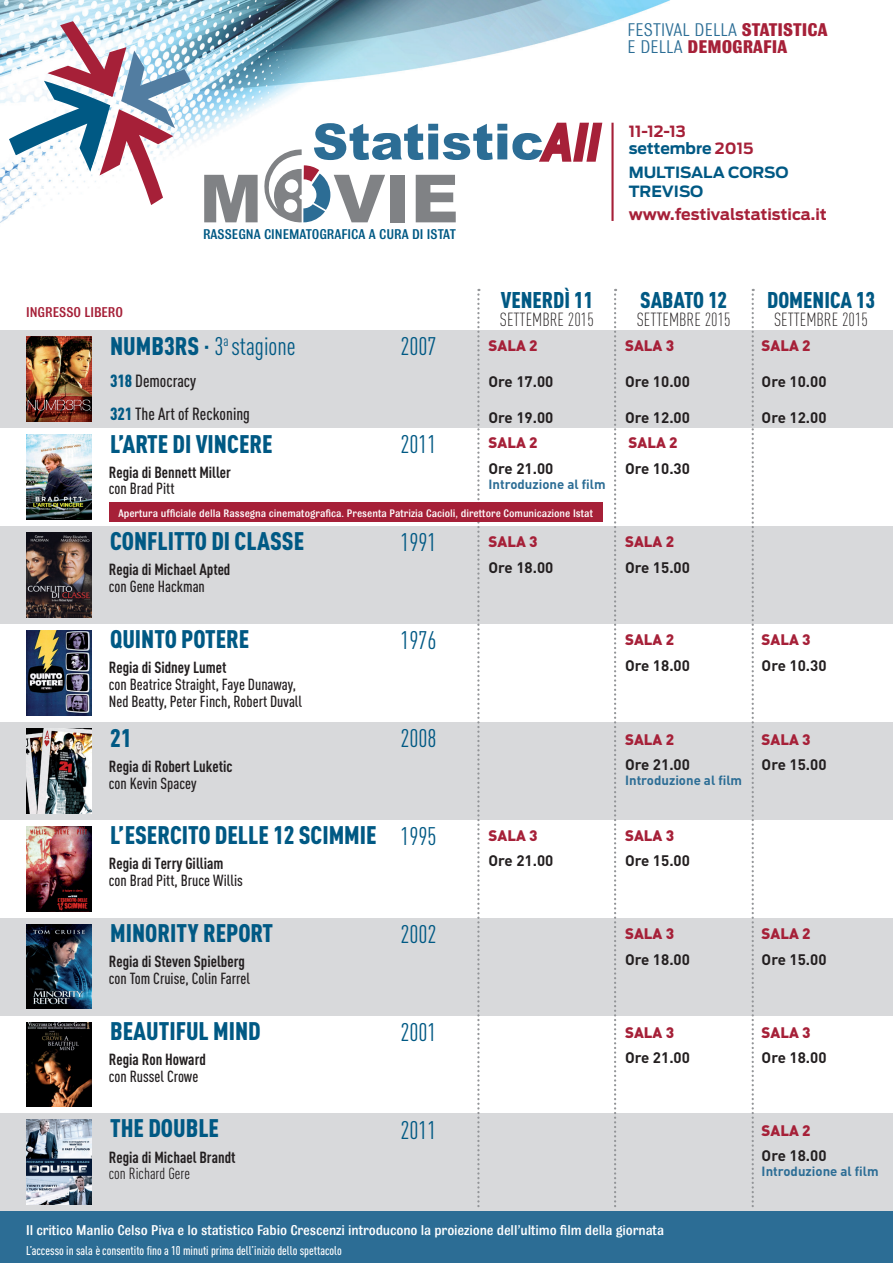
<style>
.page{position:relative;width:893px;height:1263px;background:#fff}
.page>*{position:absolute;margin:0;border:0;box-sizing:border-box;transform-origin:0 0}
.t1{font:900 25.2px "DIN Cond";color:#005984}
.t2{font:25.2px "DIN Cond";color:#005984}
.t3{font:900 22.5px "DIN Cond";color:#005984}
.t4{font:700 19.5px/17.1px "Bulldog";color:#a62038}
.t5{font:300 18.75px "DIN Cond";color:#231f20}
.t6{font:500 17.4px/33.5px "DIN Cond";color:#231f20}
.t7{font:500 15.9px/16.8px "DIN Cond";color:#231f20}
.t8{font:700 15.9px "DIN Cond";color:#231f20}
.t9{font:15.9px "DIN Cond";color:#231f20}
.t10{font:700 15.3px/17.2px "Ford Antenna";color:#a62038}
.t11{font:700 15.3px/18.9px "Ford Antenna";color:#005984}
.t12{font:700 15.15px "DIN";color:#231f20}
.t13{font:900 15.15px "DIN";color:#a62038}
.t14{font:500 15px "Bulldog";letter-spacing:-.01em;color:#fff}
.t15{font:500 15px "Bulldog";letter-spacing:-.005em;color:#005984}
.t16{font:500 15px "Bulldog";letter-spacing:-.005em;color:#a62038}
.t17{font:700 13.2px "DIN";color:#2c6d95}
.t18{font:500 12.6px "DIN Cond";color:#fff}
.t19{font:500 11.55px "Bulldog";color:#fff}
.s1{font-weight:400;color:#2b6d95}
.s2{color:#005984}
.s3{font-weight:900}
.s4{font-weight:900;color:#005984}
</style>
<div class="page">
<div style="left:0;top:330px;width:893px;height:98px;background:#d8d9db"></div>
<div style="left:0;top:526px;width:893px;height:98px;background:#d8d9db"></div>
<div style="left:0;top:722px;width:893px;height:98px;background:#d8d9db"></div>
<div style="left:0;top:918px;width:893px;height:98px;background:#d8d9db"></div>
<div style="left:0;top:1113px;width:893px;height:98px;background:#d8d9db"></div>
<img style="left:26px;top:630px;width:65px;height:85px">
<img style="left:26px;top:336px;width:65px;height:85px">
<img style="left:26px;top:532px;width:65px;height:85px">
<img style="left:26px;top:826px;width:65px;height:85px">
<img style="left:26px;top:1022px;width:65px;height:85px">
<img style="left:26px;top:434px;width:65px;height:85px">
<img style="left:26px;top:1120px;width:65px;height:85px">
<img style="left:26px;top:728px;width:65px;height:85px">
<img style="left:27px;top:924px;width:64px;height:85px">
<svg style="left:752px;top:289px;width:2px;height:918px"></svg>
<svg style="left:614px;top:289px;width:2px;height:918px"></svg>
<svg style="left:477px;top:289px;width:3px;height:919px"></svg>
<img style="left:0;top:0;width:670px;height:223px">
<svg style="left:9px;top:21px;width:182px;height:184px"></svg>
<hr style="left:611px;top:123px;width:3px;height:98px;background:#a62038">
<div style="left:109px;top:502px;width:494px;height:19px;background:#a62038"></div>
<svg style="left:204px;top:119px;width:400px;height:104px"></svg>
<div style="left:0;top:1211px;width:893px;height:52px;background:#2c6d95"></div>
<p class="t4" style="left:628px;top:20px;width:201px"><span class="s1">FESTIVAL DELLA</span> STATISTICA<br><span class="s1">E DELLA</span> DEMOGRAFIA</p>
<p class="t10" style="left:629px;top:121px;width:126px">11-12-13 <span class="s2">settembre</span> 2015</p>
<p class="t11" style="left:629px;top:161px;width:161px">MULTISALA CORSO<br>TREVISO</p>
<p class="t10" style="left:629px;top:204px;width:200px">www.festivalstatistica.it</p>
<p class="t15" style="left:203px;top:227px;width:254px">rassegna ci nematografica a cura di istat</p>
<p class="t16" style="left:26px;top:304px;width:35px">INGRESSO</p>
<p class="t16" style="left:85px;top:304px;width:39px">LIBERO</p>
<h2 class="t3" style="left:501px;top:286px;width:94px">VENERDÌ 11</h2>
<p class="t5" style="left:500px;top:308px;width:95px">SETTEMBRE 2015</p>
<h2 class="t3" style="left:640px;top:286px;width:12px">SABATO</h2>
<h2 class="t3" style="left:708px;top:286px;width:21px">12</h2>
<p class="t5" style="left:637px;top:308px;width:95px">SETTEMBRE 2015</p>
<h2 class="t3" style="left:767px;top:286px;width:109px">DOMENICA 13</h2>
<p class="t5" style="left:774px;top:308px;width:95px">SETTEMBRE 2015</p>
<h1 class="t2" style="left:110px;top:331px;width:187px"><span class="s3">NUMB3RS</span> · 3<sup>a</sup> stagione</h1>
<p class="t6" style="left:110px;top:363px;width:141px"><span class="s4">318</span> Democracy<br><span class="s4">321</span> The Art of Reckoning</p>
<h1 class="t1" style="left:110px;top:428px;width:164px">L’ARTE DI VINCERE</h1>
<p class="t8" style="left:109px;top:462px;width:124px">Regia di Bennett Miller</p>
<p class="t7" style="left:109px;top:480px;width:67px">con Brad Pitt</p>
<h1 class="t1" style="left:110px;top:525px;width:195px">CONFLITTO DI CLASSE</h1>
<p class="t8" style="left:109px;top:560px;width:123px">Regia di Michael Apted</p>
<p class="t7" style="left:109px;top:578px;width:98px">con Gene Hackman</p>
<h1 class="t1" style="left:110px;top:623px;width:141px">QUINTO POTERE</h1>
<p class="t8" style="left:109px;top:658px;width:119px">Regia di Sidney Lumet</p>
<p class="t7" style="left:109px;top:676px;width:195px">con Beatrice Straight, Faye Dunaway,<br>Ned Beatty, Peter Finch, Robert Duvall</p>
<h1 class="t1" style="left:110px;top:722px;width:23px">21</h1>
<p class="t8" style="left:109px;top:756px;width:125px">Regia di Robert Luketic</p>
<p class="t7" style="left:109px;top:774px;width:89px">con Kevin Spacey</p>
<h1 class="t1" style="left:110px;top:819px;width:268px">L’ESERCITO DELLE 12 SCIMMIE</h1>
<p class="t8" style="left:109px;top:854px;width:116px">Regia di Terry Gilliam</p>
<p class="t7" style="left:109px;top:872px;width:136px">con Brad Pitt, Bruce Willis</p>
<h1 class="t1" style="left:110px;top:917px;width:164px">MINORITY REPORT</h1>
<p class="t8" style="left:109px;top:952px;width:138px">Regia di Steven Spielberg</p>
<p class="t7" style="left:109px;top:969px;width:143px">con Tom Cruise, Colin Farrel</p>
<h1 class="t1" style="left:110px;top:1015px;width:152px">BEAUTIFUL MIND</h1>
<p class="t8" style="left:109px;top:1050px;width:99px">Regia Ron Howard</p>
<p class="t7" style="left:109px;top:1067px;width:91px">con Russel Crowe</p>
<h1 class="t1" style="left:110px;top:1112px;width:110px">THE DOUBLE</h1>
<p class="t8" style="left:109px;top:1147px;width:128px">Regia di Michael Brandt</p>
<p class="t9" style="left:109px;top:1164px;width:83px">con Richard Gere</p>
<h1 class="t2" style="left:400px;top:331px;width:38px">2007</h1>
<p class="t13" style="left:489px;top:335px;width:51px">SALA 2</p>
<p class="t12" style="left:489px;top:372px;width:66px">Ore 17.00</p>
<p class="t12" style="left:489px;top:408px;width:66px">Ore 19.00</p>
<h1 class="t2" style="left:400px;top:429px;width:38px">2011</h1>
<p class="t13" style="left:489px;top:433px;width:51px">SALA 2</p>
<p class="t12" style="left:489px;top:459px;width:66px">Ore 21.00</p>
<p class="t17" style="left:489px;top:476px;width:119px">Introduzione al film</p>
<p class="t19" style="left:118px;top:507px;width:476px">Apertura ufficiale della Rassegna cinematografica. Presenta Patrizia Cacioli, direttore Comunicazione Istat</p>
<h1 class="t2" style="left:400px;top:527px;width:38px">1991</h1>
<p class="t13" style="left:489px;top:531px;width:51px">SALA 3</p>
<p class="t12" style="left:489px;top:557px;width:66px">Ore 18.00</p>
<h1 class="t2" style="left:400px;top:625px;width:38px">1976</h1>
<h1 class="t2" style="left:400px;top:723px;width:38px">2008</h1>
<h1 class="t2" style="left:400px;top:821px;width:38px">1995</h1>
<p class="t13" style="left:489px;top:825px;width:51px">SALA 3</p>
<p class="t12" style="left:489px;top:851px;width:66px">Ore 21.00</p>
<h1 class="t2" style="left:400px;top:919px;width:38px">2002</h1>
<h1 class="t2" style="left:400px;top:1017px;width:38px">2001</h1>
<h1 class="t2" style="left:400px;top:1115px;width:38px">2011</h1>
<p class="t13" style="left:625px;top:335px;width:51px">SALA 3</p>
<p class="t12" style="left:625px;top:372px;width:66px">Ore 10.00</p>
<p class="t12" style="left:625px;top:408px;width:66px">Ore 12.00</p>
<p class="t13" style="left:629px;top:433px;width:51px">SALA 2</p>
<p class="t12" style="left:625px;top:459px;width:66px">Ore 10.30</p>
<p class="t13" style="left:625px;top:531px;width:51px">SALA 2</p>
<p class="t12" style="left:625px;top:557px;width:66px">Ore 15.00</p>
<p class="t13" style="left:625px;top:630px;width:51px">SALA 2</p>
<p class="t12" style="left:625px;top:656px;width:66px">Ore 18.00</p>
<p class="t13" style="left:762px;top:335px;width:51px">SALA 2</p>
<p class="t12" style="left:762px;top:372px;width:66px">Ore 10.00</p>
<p class="t12" style="left:762px;top:408px;width:66px">Ore 12.00</p>
<p class="t13" style="left:762px;top:630px;width:51px">SALA 3</p>
<p class="t12" style="left:762px;top:656px;width:66px">Ore 10.30</p>
<p class="t13" style="left:625px;top:729px;width:51px">SALA 2</p>
<p class="t12" style="left:625px;top:755px;width:66px">Ore 21.00</p>
<p class="t17" style="left:625px;top:772px;width:119px">Introduzione al film</p>
<p class="t13" style="left:625px;top:825px;width:51px">SALA 3</p>
<p class="t12" style="left:625px;top:851px;width:66px">Ore 15.00</p>
<p class="t13" style="left:762px;top:729px;width:51px">SALA 3</p>
<p class="t12" style="left:762px;top:755px;width:66px">Ore 15.00</p>
<p class="t13" style="left:625px;top:924px;width:51px">SALA 3</p>
<p class="t12" style="left:625px;top:949px;width:66px">Ore 18.00</p>
<p class="t13" style="left:625px;top:1022px;width:51px">SALA 3</p>
<p class="t12" style="left:625px;top:1048px;width:66px">Ore 21.00</p>
<p class="t13" style="left:762px;top:924px;width:51px">SALA 2</p>
<p class="t12" style="left:762px;top:949px;width:66px">Ore 15.00</p>
<p class="t13" style="left:762px;top:1022px;width:51px">SALA 3</p>
<p class="t12" style="left:762px;top:1048px;width:66px">Ore 18.00</p>
<p class="t13" style="left:762px;top:1120px;width:51px">SALA 2</p>
<p class="t12" style="left:762px;top:1146px;width:66px">Ore 18.00</p>
<p class="t17" style="left:762px;top:1163px;width:119px">Introduzione al film</p>
<p class="t14" style="left:26px;top:1223px;width:639px">Il critico Manlio Celso Piva e lo statistico Fabio Crescenzi introducono la proiezione dell’ultimo film della giornata</p>
<p class="t18" style="left:26px;top:1242px;width:317px">L’accesso in sala è consentito fino a 10 minuti prima dell’inizio dello spettacolo</p>
</div>
